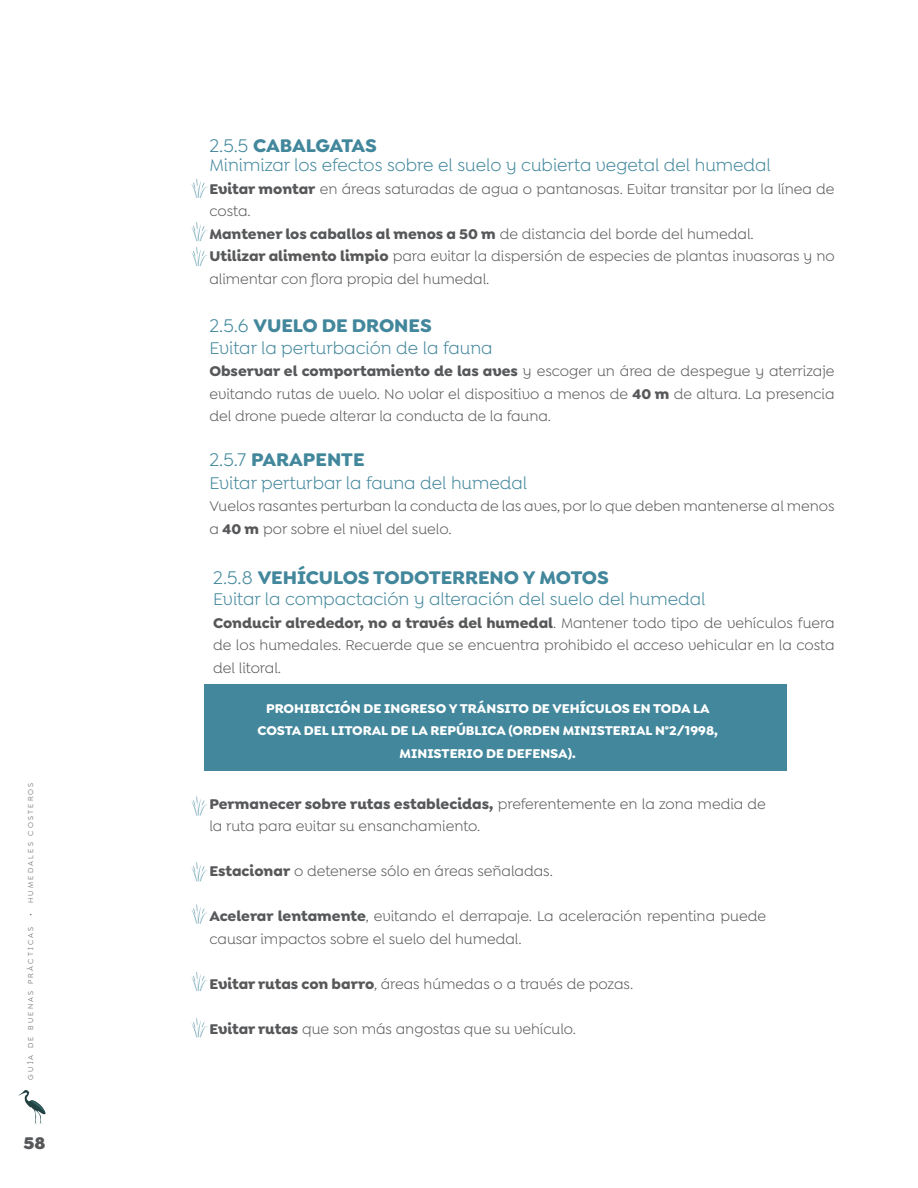
<style>
.page{position:relative;width:918px;height:1188px;background:#fff}
.page>*{position:absolute;margin:0;border:0;box-sizing:border-box;transform-origin:0 0}
.t1{font:700 19.5px "Goldplay Alt";color:#42879c}
.t2{font:19.5px "Goldplay Alt";color:#42879c}
.t3{font:18px "Goldplay Alt";color:#42879c}
.t4{font:900 18px "Goldplay Alt";color:#57585a}
.t5{font:15px/22.5px "Goldplay Alt";color:#57585a}
.t6{font:700 13.5px "Goldplay Alt";color:#fff}
.t7{font:7.5px "Goldplay Alt";letter-spacing:.3em;color:#57585a}
.s1{font-weight:400}
.s2{font-weight:700}
</style>
<div class="page">
<svg style="left:18px;top:1090px;width:28px;height:35px"></svg>
<svg style="left:191px;top:796px;width:17px;height:20px"></svg>
<svg style="left:191px;top:178px;width:17px;height:20px"></svg>
<svg style="left:191px;top:221px;width:17px;height:45px"></svg>
<svg style="left:191px;top:861px;width:17px;height:20px"></svg>
<svg style="left:191px;top:904px;width:16px;height:20px"></svg>
<svg style="left:191px;top:971px;width:17px;height:20px"></svg>
<svg style="left:191px;top:1017px;width:17px;height:20px"></svg>
<div style="left:205px;top:685px;width:582px;height:86px;background:#42879c"></div>
<p class="t7" style="left:27px;top:916px;width:135px;rotate:-90deg">• humedales costeros</p>
<p class="t7" style="left:27px;top:1080px;width:154px;rotate:-90deg">guía de Buenas Prácticas</p>
<p class="t4" style="left:24px;top:1131px;width:24px">58</p>
<h1 class="t1" style="left:209px;top:132px;width:167px"><span class="s1">2.5.5</span> Cabalgatas</h1>
<p class="t3" style="left:209px;top:155px;width:563px">Minimizar los efectos sobre el suelo y cubierta vegetal del humedal</p>
<p class="t5" style="left:209px;top:177px;width:627px"><span class="s2">Evitar montar</span> en áreas saturadas de agua o pantanosas. Evitar transitar por la línea de costa.<br><span class="s2">Mantener los caballos al menos a 50 m</span> de distancia del borde del humedal.<br><span class="s2">Utilizar alimento limpio</span> para evitar la dispersión de especies de plantas invasoras y no alimentar con flora propia del humedal.</p>
<h1 class="t2" style="left:209px;top:315px;width:85px">2.5.6 <span class="s2">Vuelo</span></h1>
<h1 class="t1" style="left:322px;top:313px;width:45px">de drones</h1>
<p class="t3" style="left:209px;top:338px;width:285px">Evitar la perturbación de la fauna</p>
<p class="t5" style="left:209px;top:360px;width:627px;text-align:justify"><span class="s2">Observar el comportamiento de las aves</span> y escoger un área de despegue y aterrizaje evitando rutas de vuelo. N o volar el dispositivo a menos de <span class="s2">40 m</span> de altura. La presencia del drone puede alterar la conducta de la fauna.</p>
<h1 class="t1" style="left:209px;top:447px;width:107px"><span class="s1">2.5.7</span> Parapente</h1>
<p class="t3" style="left:209px;top:473px;width:319px">Evitar perturbar la fauna del humedal</p>
<p class="t5" style="left:209px;top:495px;width:627px">Vuelos rasantes perturban la conducta de las aves, por lo que deben mantenerse al menos a <span class="s2">40 m</span> por sobre el nivel del suelo.</p>
<h1 class="t2" style="left:213px;top:566px;width:59px">2.5.8 <span class="s2">Veh</span></h1>
<h1 class="t1" style="left:297px;top:564px;width:49px">ículos</h1>
<h1 class="t1" style="left:373px;top:564px;width:15px">todoterreno</h1>
<h1 class="t1" style="left:523px;top:564px;width:32px">y motos</h1>
<p class="t3" style="left:213px;top:589px;width:494px">Evitar la compactación y alteración del suelo del humedal</p>
<p class="t5" style="left:213px;top:612px;width:623px;text-align:justify"><span class="s2">Conducir alrededor, no a través del humedal</span>. Mantener todo tipo de vehículos fuera de los humedales. Recuerde que se encuentra prohibido el acceso vehicular en la costa del litoral.</p>
<p class="t6" style="left:266px;top:699px;width:18px">Prohibici</p>
<p class="t6" style="left:340px;top:699px;width:80px">ónde ingreso</p>
<p class="t6" style="left:449px;top:699px;width:21px">y tránsito</p>
<p class="t6" style="left:532px;top:699px;width:82px">de veh ículos</p>
<p class="t6" style="left:633px;top:699px;width:31px">en tod</p>
<p class="t6" style="left:681px;top:699px;width:30px">a la</p>
<p class="t6" style="left:257px;top:722px;width:10px">cost</p>
<p class="t6" style="left:292px;top:722px;width:21px">a del</p>
<p class="t6" style="left:331px;top:722px;width:9px">litor</p>
<p class="t6" style="left:372px;top:722px;width:68px">alde la rep</p>
<p class="t6" style="left:456px;top:722px;width:19px">úblic</p>
<p class="t6" style="left:497px;top:722px;width:37px">a (Orden</p>
<p class="t6" style="left:563px;top:722px;width:21px">Ministeri</p>
<p class="t6" style="left:636px;top:722px;width:83px">al N°2/1998,</p>
<p class="t6" style="left:400px;top:744px;width:21px">Ministerio</p>
<p class="t6" style="left:486px;top:744px;width:40px">de Defens</p>
<p class="t6" style="left:558px;top:744px;width:19px">a).</p>
<p class="t5" style="left:209px;top:792px;width:558px"><span class="s2">Permanecer sobre rutas establecidas,</span> preferentemente en la zona media de la ruta para evitar su ensanchamiento.</p>
<p class="t5" style="left:209px;top:860px;width:345px"><span class="s2">Estacionar</span> o detenerse sólo en áreas señaladas.</p>
<p class="t5" style="left:209px;top:905px;width:558px"><span class="s2">Acelerar lentamente</span>, evitando el derrapaje. La aceleración repentina puede causar impactos sobre el suelo del humedal.</p>
<p class="t5" style="left:209px;top:972px;width:425px"><span class="s2">Evitar rutas con barro</span>, áreas húmedas o a través de pozas.</p>
<p class="t5" style="left:209px;top:1017px;width:368px"><span class="s2">Evitar rutas</span> que son más angostas que su vehículo.</p>
</div>
